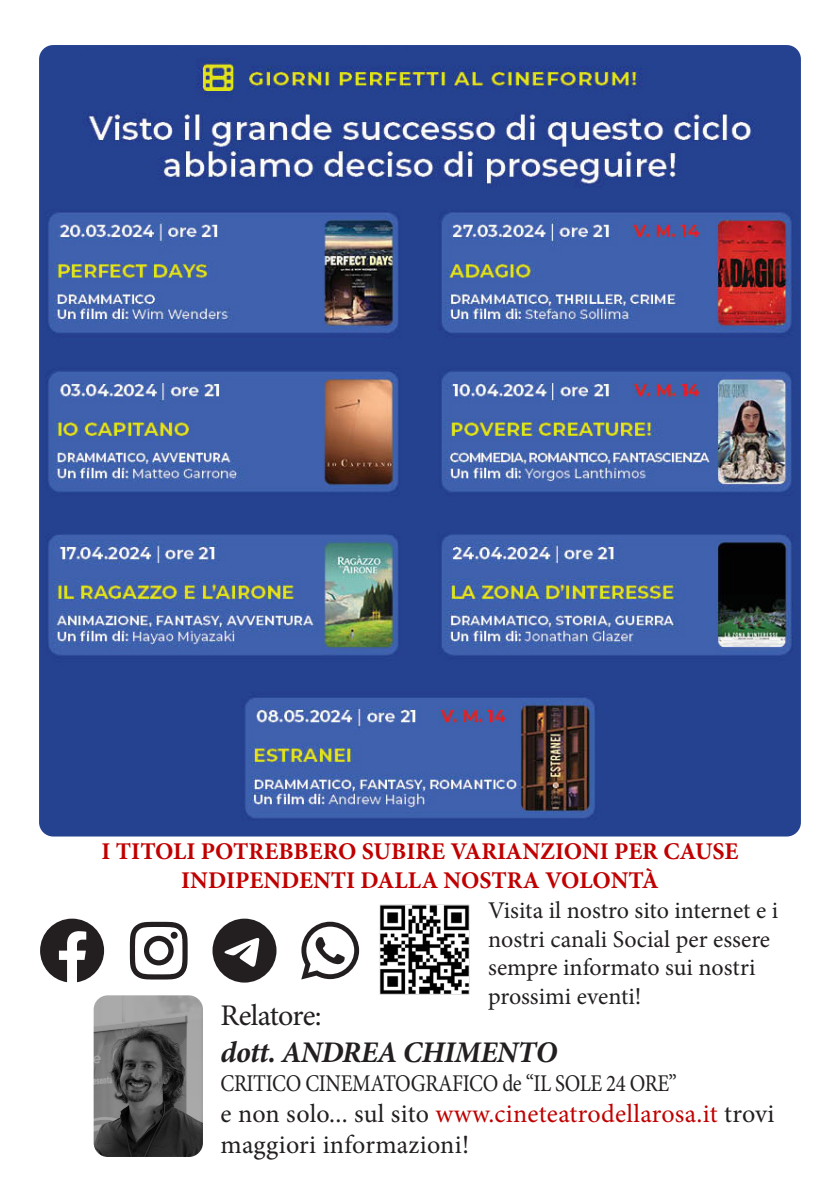
<style>
.page{position:relative;width:840px;height:1191px;background:#fff}
.page>*{position:absolute;margin:0;border:0;box-sizing:border-box;transform-origin:0 0}
.t1{font:italic 700 30px "Minion Pro";letter-spacing:-.02em;color:#231f20}
.t2{font:30px "Minion Pro";letter-spacing:-.025em;color:#231f20}
.t3{font:26px/31.2px "Minion Pro";letter-spacing:.01em;color:#231f20}
.t4{font:24px/28.8px "Minion Pro";letter-spacing:-.005em;color:#231f20}
.t5{font:700 24px/28.8px "Minion Pro";color:#c00000;text-align:center}
.t6{font:24px "Minion Pro";letter-spacing:-.005em;color:#231f20;scale:.87 1}
.s1{color:#c00000}
</style>
<div class="page">
<img style="left:379px;top:904px;width:91px;height:91px">
<img style="left:39px;top:45px;width:761px;height:791px">
<img style="left:94px;top:995px;width:109px;height:162px">
<p class="t5" style="left:101px;top:837px;width:638px">I TITOLI POTREBBERO SUBIRE VARIANZIONI PER CAUSE<br>INDIPENDENTI DALLA NOSTRA VOLONTÀ</p>
<p class="t4" style="left:488px;top:896px;width:291px">Visita il nostro sito internet e i nostri canali Social per essere sempre informato sui nostri prossimi eventi!</p>
<p class="t2" style="left:220px;top:995px;width:103px">Relatore:</p>
<p class="t1" style="left:220px;top:1031px;width:338px">dott. ANDREA CHIMENTO</p>
<p class="t6" style="left:220px;top:1067px;width:526px">CRITICO CINEMATOGRAFICO de “IL SOLE 24 ORE”</p>
<p class="t3" style="left:220px;top:1098px;width:555px">e non solo... sul sito <span class="s1">www.cineteatrodellarosa.it</span> trovi maggiori informazioni!</p>
</div>
